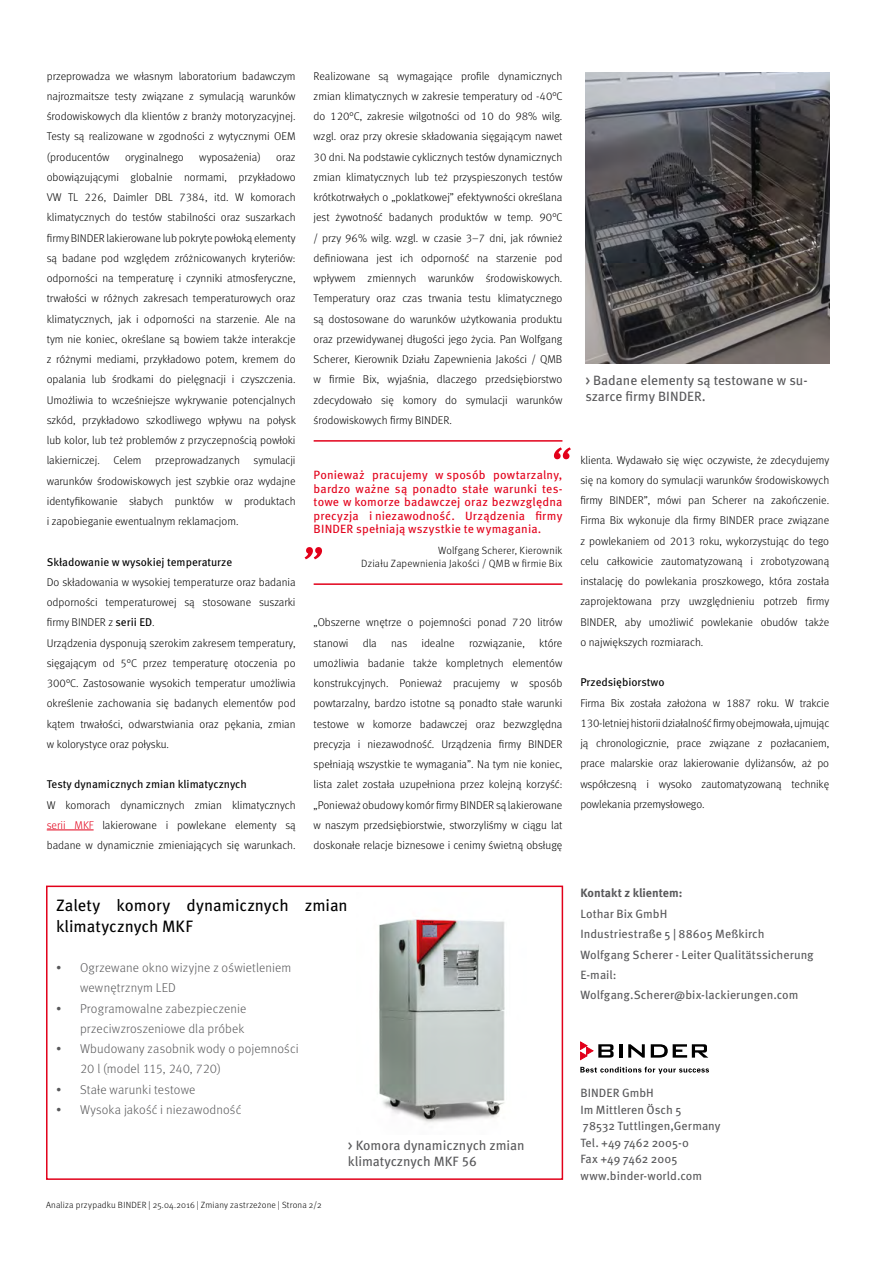
<style>
.page{position:relative;width:893px;height:1263px;background:#fff}
.page>*{position:absolute;margin:0;border:0;box-sizing:border-box;transform-origin:0 0}
.rechte_Box{font:16.5px/20.2px "Meta Pro";letter-spacing:-.005em;color:#000}
.BU{font:13.5px/16.2px "Meta Pro";color:#58585a}
.t1{font:300 12.75px/20.2px "Meta Pro";letter-spacing:.01em;color:#58585a}
.Adressen{font:12px/20.2px "Meta Pro";letter-spacing:.005em;color:#58585a}
.Zitat{font:12px/13.5px "Meta Pro";letter-spacing:.015em;color:#e2001a;text-align:justify}
.Adressen-2{font:700 12px "Meta Pro";color:#58585a}
.Fließtext_light{font:300 11.25px/20.2px "Meta Pro";letter-spacing:-.005em;color:#000;text-align:justify}
.Fließtext_light-2{font:11.25px "Meta Pro";color:#000}
.Zitat_Quelle{font:300 10.5px/13.5px "Meta Pro";letter-spacing:.015em;color:#000;text-align:right}
.t2{font:300 9px "Meta Pro";letter-spacing:.02em;color:#000}
.s1{font-weight:400}
.s2{color:#e2001a}
</style>
<div class="page">
<div style="left:46px;top:885px;width:517px;height:295px;border:2px solid #e2001a"></div>
<hr style="left:47px;top:830px;width:47px;height:1px;background:#e2001a">
<img style="left:585px;top:72px;width:244px;height:291px">
<svg style="left:580px;top:1067px;width:129px;height:7px"></svg>
<svg style="left:628px;top:1044px;width:17px;height:13px"></svg>
<svg style="left:651px;top:1044px;width:57px;height:13px"></svg>
<svg style="left:580px;top:1042px;width:42px;height:18px"></svg>
<hr style="left:314px;top:583px;width:248px;height:2px;background:#e2001a">
<svg style="left:305px;top:547px;width:17px;height:12px"></svg>
<svg style="left:554px;top:447px;width:17px;height:12px"></svg>
<hr style="left:314px;top:440px;width:248px;height:2px;background:#e2001a">
<img style="left:379px;top:919px;width:126px;height:204px">
<p class="Fließtext_light" style="left:47px;top:65px;width:250px">przeprowadza we własnym laboratorium badawczym najrozmaitsze testy związane z symulacją warunków środowiskowych dla klientów z branży motoryzacyjnej.<br>Testy są realizowane w zgodności z wytycznymi OEM (producentów</p>
<p class="Fließtext_light" style="left:125px;top:146px;width:60px">oryginalnego</p>
<p class="Fließtext_light" style="left:199px;top:146px;width:63px">wyposażenia)</p>
<p class="Fließtext_light" style="left:47px;top:146px;width:251px;text-indent:229px">oraz obowiązującymi globalnie normami, przykładowo VW TL 226, Daimler DBL 7384, itd. W komorach klimatycznych do testów stabilności oraz suszarkach firmy BINDER lakierowane lub pokryte powłoką elementy są badane pod względem zróżnicowanych kryteriów: odporności na temperaturę i czynniki atmosferyczne, trwałości w różnych zakresach temperaturowych oraz klimatycznych, jak i odporności na starzenie. Ale na tym nie koniec, określane są bowiem także interakcje z różnymi mediami, przykładowo potem, kremem do opalania lub środkami do pielęgnacji i czyszczenia.<br>Umożliwia to wcześniejsze wykrywanie potencjalnych szkód, przykładowo szkodliwego wpływu na połysk lub kolor, lub też problemów z przyczepnością powłoki lakierniczej. Celem przeprowadzanych symulacji warunków środowiskowych jest szybkie oraz wydajne identyfikowanie słabych punktów w produktach i zapobieganie ewentualnym reklamacjom.</p>
<p class="Fließtext_light-2" style="left:47px;top:553px;width:187px">Składowanie w wysokiej temperaturze</p>
<p class="Fließtext_light" style="left:47px;top:571px;width:250px">Do składowania w wysokiej temperaturze oraz badania odporności temperaturowej są stosowane suszarki firmy BINDER z <span class="s1">serii ED</span>.</p>
<p class="Fließtext_light" style="left:47px;top:632px;width:250px">Urządzenia dysponują szerokim zakresem temperatury, sięgającym od 5°C przez temperaturę otoczenia po 300°C. Zastosowanie wysokich temperatur umożliwia określenie zachowania się badanych elementów pod kątem trwałości, odwarstwiania oraz pękania, zmian w kolorystyce oraz połysku.</p>
<p class="Fließtext_light-2" style="left:47px;top:776px;width:202px">Testy dynamicznych zmian klimatycznych</p>
<p class="Fließtext_light" style="left:47px;top:794px;width:250px">W komorach dynamicznych zmian klimatycznych <span class="s2">serii MKF</span> lakierowane i powlekane elementy są badane w dynamicznie zmieniających się warunkach.</p>
<p class="Fließtext_light" style="left:314px;top:65px;width:251px">Realizowane są wymagające profile dynamicznych zmian klimatycznych w zakresie temperatury od -40°C do 120°C, zakresie wilgotności od 10 do 98% wilg. wzgl. oraz przy okresie składowania sięgającym nawet 30 dni. Na podstawie cyklicznych testów dynamicznych zmian klimatycznych lub też przyspieszonych testów krótkotrwałych o „poklatkowej” efektywności określana jest żywotność badanych produktów w temp. 90°C / przy 96% wilg. wzgl. w czasie 3–7 dni, jak również definiowana jest ich odporność na starzenie pod wpływem zmiennych warunków środowiskowych.<br>Temperatury oraz czas trwania testu klimatycznego są dostosowane do warunków użytkowania produktu oraz przewidywanej długości jego życia. Pan Wolfgang Scherer, Kierownik Działu Zapewnienia Jakości / QMB w firmie Bix, wyjaśnia, dlaczego przedsiębiorstwo zdecydowało się komory do symulacji warunków środowiskowych firmy BINDER.</p>
<p class="Zitat" style="left:314px;top:468px;width:250px">Ponieważ pracujemy w sposób powtarzalny, bardzo ważne są ponadto stałe warunki tes&shy;towe w komorze badawczej oraz bezwzględna precyzja i niezawodność. Urządzenia firmy BINDER spełniają wszystkie te wymagania.</p>
<p class="Zitat_Quelle" style="left:361px;top:543px;width:203px">Wolfgang Scherer, Kierownik<br>Działu Zapewnienia Jakości / QMB w firmie Bix</p>
<p class="Fließtext_light" style="left:314px;top:612px;width:250px">„Obszerne wnętrze o pojemności ponad 720 litrów stanowi</p>
<p class="Fließtext_light" style="left:314px;top:632px;width:250px;text-indent:226px">które umożliwia badanie także kompletnych elementów konstrukcyjnych. Ponieważ pracujemy w sposób powtarzalny, bardzo istotne są ponadto stałe warunki testowe w komorze badawczej oraz bezwzględna precyzja i niezawodność. Urządzenia firmy BINDER spełniają wszystkie te wymagania”. Na tym nie koniec, lista zalet została uzupełniona przez kolejną korzyść: „Ponieważ obudowy komór firmy BINDER są lakierowane w naszym przedsiębiorstwie, stworzyliśmy w ciągu lat doskonałe relacje biznesowe i cenimy świetną obsługę</p>
<p class="Fließtext_light" style="left:363px;top:632px;width:15px">dla</p>
<p class="Fließtext_light" style="left:391px;top:632px;width:17px">nas</p>
<p class="Fließtext_light" style="left:421px;top:632px;width:35px">idealne</p>
<p class="Fließtext_light" style="left:469px;top:632px;width:57px">rozwiązanie,</p>
<p class="rechte_Box" style="left:56px;top:894px;width:293px">Zalety komory dynamicznych zmian klimatycznych MKF</p>
<p class="t1" style="left:80px;top:957px;width:213px;text-indent:-24px">• Ogrzewane okno wizyjne z oświetleniem wewnętrznym LED</p>
<p class="t1" style="left:56px;top:997px;width:192px;text-align:right">• Programowalne zabezpieczenie przeciwzroszeniowe dla próbek</p>
<p class="t1" style="left:80px;top:1038px;width:220px;text-indent:-24px">• Wbudowany zasobnik wody o pojemności<br>20 l (model 115, 240, 720)</p>
<p class="t1" style="left:56px;top:1078px;width:141px">• Stałe warunki testowe</p>
<p class="t1" style="left:56px;top:1099px;width:187px">• Wysoka jakość i niezawodność</p>
<p class="t2" style="left:46px;top:1199px;width:277px">Analiza przypadku BINDER | 25.04.2016 | Zmiany zastrzeżone | Strona 2/2</p>
<p class="BU" style="left:348px;top:1136px;width:178px">&gt; Komora dynamicznych zmian klimatycznych MKF 56</p>
<p class="BU" style="left:585px;top:371px;width:224px">&gt; Badane elementy są testowane w su&shy;szarce firmy BINDER.</p>
<p class="Fließtext_light" style="left:580px;top:449px;width:250px">klienta. Wydawało się więc oczywiste, że zdecydujemy się na komory do symulacji warunków środowiskowych firmy BINDER”, mówi pan Scherer na zakończenie.<br>Firma Bix wykonuje dla firmy BINDER prace związane z powlekaniem od 2013 roku, wykorzystując do tego celu całkowicie zautomatyzowaną i zrobotyzowaną instalację do powlekania proszkowego, która została zaprojektowana przy uwzględnieniu potrzeb firmy BINDER, aby umożliwić powlekanie obudów także o największych rozmiarach.</p>
<p class="Fließtext_light-2" style="left:580px;top:674px;width:86px">Przedsiębiorstwo</p>
<p class="Fließtext_light" style="left:580px;top:692px;width:250px">Firma Bix została założona w 1887 roku. W trakcie 130-letniej historii działalność firmy obejmowała, ujmując ją chronologicznie, prace związane z pozłacaniem, prace malarskie oraz lakierowanie dyliżansów, aż po współczesną i wysoko zautomatyzowaną technikę powlekania przemysłowego.</p>
<p class="Adressen-2" style="left:580px;top:883px;width:104px">Kontakt z klientem:</p>
<p class="Adressen" style="left:580px;top:903px;width:89px">Lothar Bix GmbH</p>
<p class="Adressen" style="left:580px;top:923px;width:186px">Industriestraße 5 | 88605 Meßkirch</p>
<p class="Adressen" style="left:580px;top:943px;width:235px">Wolfgang Scherer - Leiter Qualitätssicherung<br>E-mail:</p>
<p class="Adressen" style="left:580px;top:984px;width:220px">Wolfgang.Scherer@bix-lackierungen.com</p>
<p class="Adressen" style="left:580px;top:1082px;width:75px">BINDER GmbH</p>
<p class="Adressen" style="left:580px;top:1099px;width:103px">Im Mittleren Ösch 5</p>
<p class="Adressen" style="left:583px;top:1115px;width:139px">78532 Tuttlingen,Germany</p>
<p class="Adressen" style="left:580px;top:1132px;width:110px">Tel. +49 7462 2005-0</p>
<p class="Adressen" style="left:580px;top:1148px;width:99px">Fax +49 7462 2005</p>
<p class="Adressen" style="left:580px;top:1165px;width:123px">www.binder-world.com</p>
</div>
